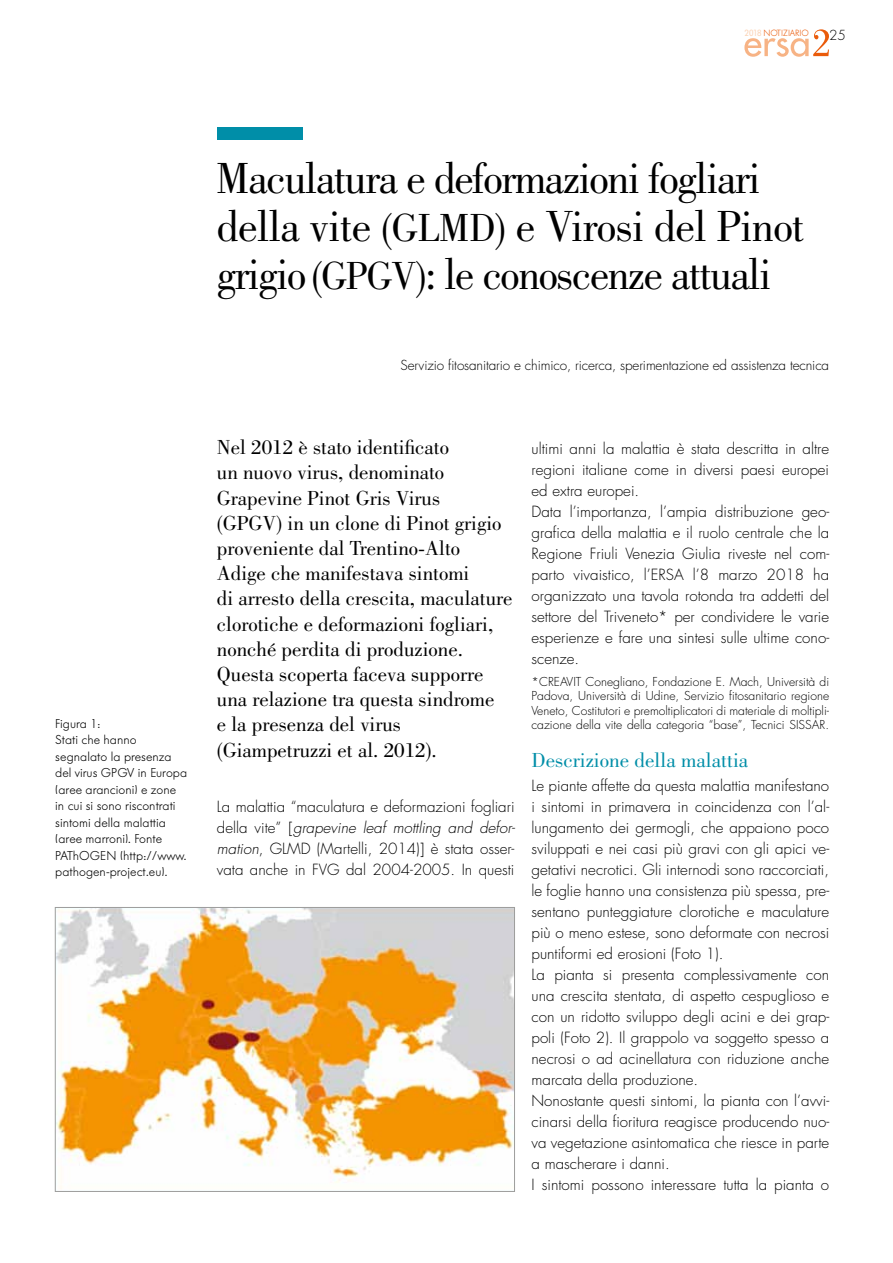
<style>
.page{position:relative;width:893px;height:1263px;background:#fff}
.page>*{position:absolute;margin:0;border:0;box-sizing:border-box;transform-origin:0 0}
.t1{font:45px/48px "Bodoni";letter-spacing:-.03em;color:#000}
.t2{font:21px/25.2px "Bodoni";color:#000}
.t3{font:21px "Bodoni";color:#008ea8}
.t4{font:300 15px/21px "Futura Std";color:#000}
.t5{font:300 13.5px "Futura Std";letter-spacing:-.01em;color:#000}
.t6{font:300 12.75px/16.5px "Futura BQ";color:#000}
.t7{font:300 12px/14.4px "Futura Std";color:#000;text-align:justify}
.t8{font:300 9px "Futura BQ";letter-spacing:-.01em;color:#ea5b0b}
.s1{font-weight:400;color:#fbd3b6}
.s2{font-size:40.5px}
.s3{font-style:italic}
</style>
<div class="page">
<div style="left:217px;top:128px;width:85px;height:12px;background:#008ea8"></div>
<svg style="left:744px;top:29px;width:85px;height:28px"></svg>
<img style="left:57px;top:909px;width:456px;height:280px">
<div style="left:55px;top:907px;width:460px;height:285px;border:1px solid #9d9d9c"></div>
<p class="t8" style="left:744px;top:28px;width:66px"><span class="s1">2018</span> NOTIZIARIO</p>
<p class="t5" style="left:829px;top:27px;width:18px">25</p>
<p class="t6" style="left:55px;top:715px;width:133px">Figura 1:<br>Stati che hanno segnalato la presenza del virus GPGV in Europa (aree arancioni) e zone in cui si sono riscontrati sintomi della malattia (aree marroni). Fonte<br>PAThOGEN (http://www. pathogen-project.eu).</p>
<h1 class="t1" style="left:216px;top:154px;width:590px">Maculatura e deformazioni fogliari della vite <span class="s2">(GLMD)</span> e Virosi del Pinot grigio <span class="s2">(GPGV)</span>: le conoscenze attuali</h1>
<p class="t5" style="left:400px;top:357px;width:430px">Servizio fitosanitario e chimico, ricerca, sperimentazione ed assistenza tecnica</p>
<p class="t2" style="left:217px;top:435px;width:297px">Nel 2012 è stato identificato<br>un nuovo virus, denominato<br>Grapevine Pinot Gris Virus<br>(GPGV) in un clone di Pinot grigio proveniente dal Trentino-Alto<br>Adige che manifestava sintomi<br>di arresto della crescita, maculature clorotiche e deformazioni fogliari, nonché perdita di produzione.<br>Questa scoperta faceva supporre una relazione tra questa sindrome<br>e la presenza del virus (Giampetruzzi et al. 2012).</p>
<p class="t4" style="left:217px;top:796px;width:300px;text-align:justify">La malattia “maculatura e deformazioni fogliari della vite” [<span class="s3">grapevine leaf mottling and defor&shy;mation</span>, GLMD (Martelli, 2014)] è stata osser&shy;vata anche in FVG dal 2004-2005. In questi</p>
<p class="t4" style="left:531px;top:438px;width:299px">ultimi anni la malattia è stata descritta in altre regioni italiane come in diversi paesi europei ed extra europei.<br>Data l’importanza, l’ampia distribuzione geo&shy;grafica della malattia e il ruolo centrale che la Regione Friuli Venezia Giulia riveste nel com&shy;parto vivaistico, l’ERSA l’8 marzo 2018 ha organizzato una tavola rotonda tra addetti del settore del Triveneto* per condividere le varie esperienze e fare una sintesi sulle ultime cono&shy;scenze.</p>
<p class="t7" style="left:531px;top:675px;width:299px">*CREAVIT Conegliano, Fondazione E. Mach, Università di Padova, Università di Udine, Servizio fitosanitario regione Veneto, Costitutori e premoltiplicatori di materiale di moltipli&shy;cazione della vite della categoria “base”, Tecnici SISSAR.</p>
<h2 class="t3" style="left:531px;top:748px;width:218px">Descrizione della malattia</h2>
<p class="t4" style="left:531px;top:775px;width:299px">Le piante affette da questa malattia manifestano i sintomi in primavera in coincidenza con l’al&shy;lungamento dei germogli, che appaiono poco sviluppati e nei casi più gravi con gli apici ve&shy;getativi necrotici. Gli internodi sono raccorciati, le foglie hanno una consistenza più spessa, pre&shy;sentano punteggiature clorotiche e maculature più o meno estese, sono deformate con necrosi puntiformi ed erosioni (Foto 1).<br>La pianta si presenta complessivamente con una crescita stentata, di aspetto cespuglioso e con un ridotto sviluppo degli acini e dei grap&shy;poli (Foto 2). Il grappolo va soggetto spesso a necrosi o ad acinellatura con riduzione anche marcata della produzione.<br>Nonostante questi sintomi, la pianta con l’avvi&shy;cinarsi della fioritura reagisce producendo nuo&shy;va vegetazione asintomatica che riesce in parte a mascherare i danni.<br>I sintomi possono interessare tutta la pianta o</p>
</div>
